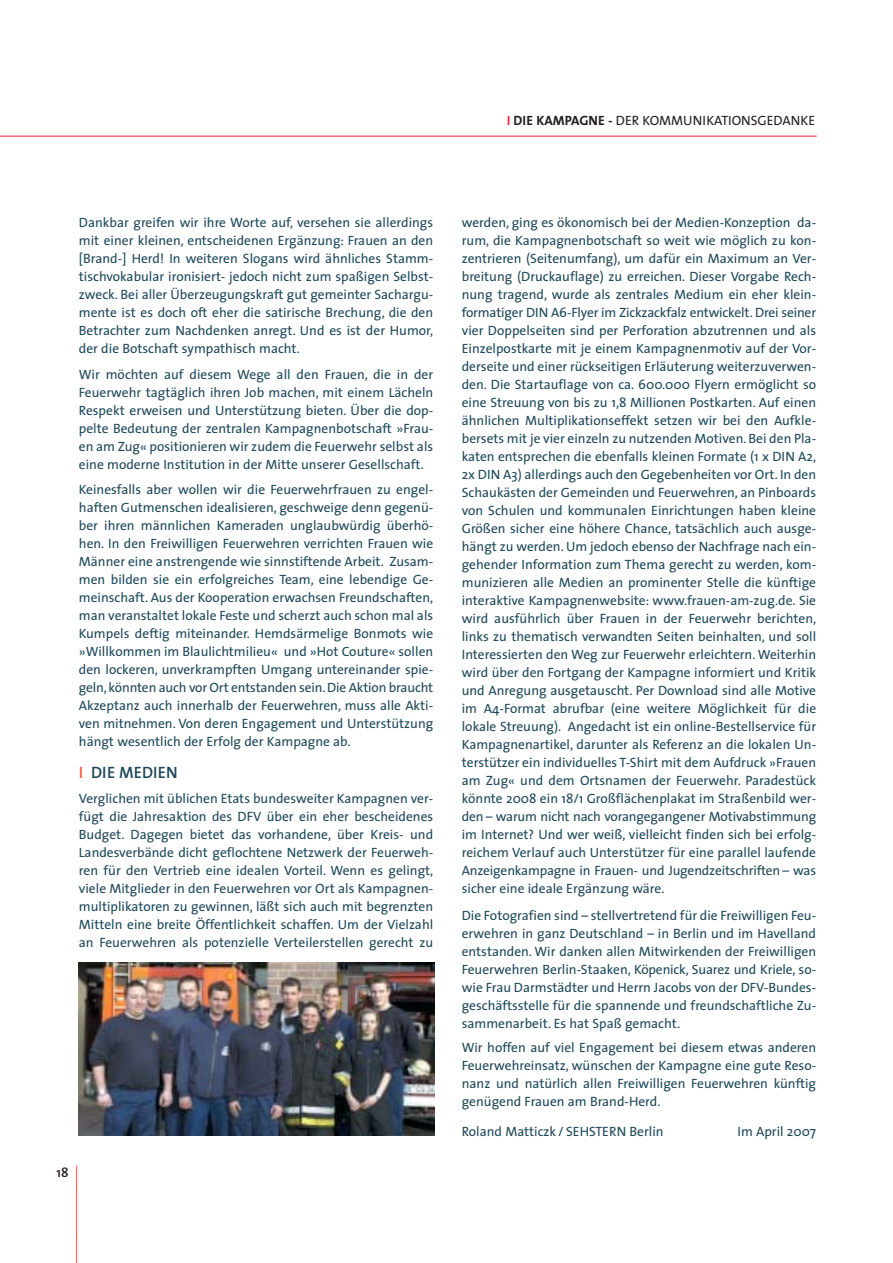
<style>
.page{position:relative;width:893px;height:1263px;background:#fff}
.page>*{position:absolute;margin:0;border:0;box-sizing:border-box;transform-origin:0 0}
.t1{font:600 16.5px "The Sans";color:#1e4859}
.t2{font:13.5px/18px "The Sans";color:#1e4859;text-align:justify}
.t3{font:13.5px "The Sans";color:#231f1f}
.t4{font:600 13.5px "The Sans";color:#231f1f}
.s1{font-weight:600;color:#ee1b28}
.s2{font-weight:700}
.s3{color:#f15b45}
</style>
<div class="page">
<hr style="left:0;top:136px;width:816px;height:1px;background:#ee1b28">
<svg style="left:76px;top:1165px;width:1px;height:98px"></svg>
<img style="left:78px;top:962px;width:357px;height:174px">
<p class="t3" style="left:506px;top:116px;width:310px"><span class="s1">I</span> <span class="s2">DIE KAMPAGNE -</span> DER KOMMUNIKATIONSGEDANKE</p>
<p class="t2" style="left:79px;top:215px;width:356px">Dankbar greifen wir ihre Worte auf, versehen sie allerdings mit einer kleinen, entscheidenen Ergänzung: Frauen an den [Brand-] Herd! In weiteren Slogans wird ähnliches Stamm&shy;tischvokabular ironisiert- jedoch nicht zum spaßigen Selbst&shy;zweck. Bei aller Überzeugungskraft gut gemeinter Sachargu&shy;mente ist es doch oft eher die satirische Brechung, die den Betrachter zum Nachdenken anregt. Und es ist der Humor, der die Botschaft sympathisch macht.</p>
<p class="t2" style="left:79px;top:367px;width:356px">Wir möchten auf diesem Wege all den Frauen, die in der Feuerwehr tagtäglich ihren Job machen, mit einem Lächeln Respekt erweisen und Unterstützung bieten. Über die dop&shy;pelte Bedeutung der zentralen Kampagnenbotschaft »Frau&shy;en am Zug« positionieren wir zudem die Feuerwehr selbst als eine moderne Institution in der Mitte unserer Gesellschaft.</p>
<p class="t2" style="left:79px;top:482px;width:356px">Keinesfalls aber wollen wir die Feuerwehrfrauen zu engel&shy;haften Gutmenschen idealisieren, geschweige denn gegenü&shy;ber ihren männlichen Kameraden unglaubwürdig überhö&shy;hen. In den Freiwilligen Feuerwehren verrichten Frauen wie Männer eine anstrengende wie sinnstiftende Arbeit. Zusam&shy;men bilden sie ein erfolgreiches Team, eine lebendige Ge&shy;meinschaft. Aus der Kooperation erwachsen Freundschaften, man veranstaltet lokale Feste und scherzt auch schon mal als Kumpels deftig miteinander. Hemdsärmelige Bonmots wie »Willkommen im Blaulichtmilieu« und »Hot Couture« sollen den lockeren, unverkrampften Umgang untereinander spie&shy;geln, könnten auch vor Ort entstanden sein. Die Aktion braucht Akzeptanz auch innerhalb der Feuerwehren, muss alle Akti&shy;ven mitnehmen. Von deren Engagement und Unterstützung hängt wesentlich der Erfolg der Kampagne ab.</p>
<p class="t1" style="left:79px;top:766px;width:100px"><span class="s3">I</span> DIE MEDIEN</p>
<p class="t2" style="left:79px;top:791px;width:356px">Verglichen mit üblichen Etats bundesweiter Kampagnen ver&shy;fügt die Jahresaktion des DFV über ein eher bescheidenes Budget. Dagegen bietet das vorhandene, über Kreis- und Landesverbände dicht geflochtene Netzwerk der Feuerweh&shy;ren für den Vertrieb eine idealen Vorteil. Wenn es gelingt, viele Mitglieder in den Feuerwehren vor Ort als Kampagnen&shy;multiplikatoren zu gewinnen, läßt sich auch mit begrenzten Mitteln eine breite Öffentlichkeit schaffen. Um der Vielzahl an Feuerwehren als potenzielle Verteilerstellen gerecht zu</p>
<p class="t4" style="left:57px;top:1167px;width:14px">18</p>
<p class="t2" style="left:462px;top:215px;width:356px">werden, ging es ökonomisch bei der Medien-Konzeption da&shy;rum, die Kampagnenbotschaft so weit wie möglich zu kon&shy;zentrieren (Seitenumfang), um dafür ein Maximum an Ver&shy;breitung (Druckauflage) zu erreichen. Dieser Vorgabe Rech&shy;nung tragend, wurde als zentrales Medium ein eher klein&shy;formatiger DIN A6-Flyer im Zickzackfalz entwickelt. Drei seiner vier Doppelseiten sind per Perforation abzutrennen und als Einzelpostkarte mit je einem Kampagnenmotiv auf der Vor&shy;derseite und einer rückseitigen Erläuterung weiterzuverwen&shy;den. Die Startauflage von ca. 600.000 Flyern ermöglicht so eine Streuung von bis zu 1,8 Millionen Postkarten. Auf einen ähnlichen Multiplikationseffekt setzen wir bei den Aufkle&shy;bersets mit je vier einzeln zu nutzenden Motiven. Bei den Pla&shy;katen entsprechen die ebenfalls kleinen Formate (1 x DIN A2, 2x DIN A3) allerdings auch den Gegebenheiten vor Ort. In den Schaukästen der Gemeinden und Feuerwehren, an Pinboards von Schulen und kommunalen Einrichtungen haben kleine Größen sicher eine höhere Chance, tatsächlich auch ausge&shy;hängt zu werden. Um jedoch ebenso der Nachfrage nach ein&shy;gehender Information zum Thema gerecht zu werden, kom&shy;munizieren alle Medien an prominenter Stelle die künftige interaktive Kampagnenwebsite: www.frauen-am-zug.de. Sie wird ausführlich über Frauen in der Feuerwehr berichten, links zu thematisch verwandten Seiten beinhalten, und soll Interessierten den Weg zur Feuerwehr erleichtern. Weiterhin wird über den Fortgang der Kampagne informiert und Kritik und Anregung ausgetauscht. Per Download sind alle Motive im A4-Format abrufbar (eine weitere Möglichkeit für die lokale Streuung). Angedacht ist ein online-Bestellservice für Kampagnenartikel, darunter als Referenz an die lokalen Un&shy;terstützer ein individuelles T-Shirt mit dem Aufdruck »Frauen am Zug« und dem Ortsnamen der Feuerwehr. Paradestück könnte 2008 ein 18/1 Großflächenplakat im Straßenbild wer&shy;den – warum nicht nach vorangegangener Motivabstimmung im Internet? Und wer weiß, vielleicht finden sich bei erfolg&shy;reichem Verlauf auch Unterstützer für eine parallel laufende Anzeigenkampagne in Frauen- und Jugendzeitschriften – was sicher eine ideale Ergänzung wäre.</p>
<p class="t2" style="left:462px;top:908px;width:356px">Die Fotografien sind – stellvertretend für die Freiwilligen Feu&shy;erwehren in ganz Deutschland – in Berlin und im Havelland entstanden. Wir danken allen Mitwirkenden der Freiwilligen Feuerwehren Berlin-Staaken, Köpenick, Suarez und Kriele, so&shy;wie Frau Darmstädter und Herrn Jacobs von der DFV-Bundes&shy;geschäftsstelle für die spannende und freundschaftliche Zu&shy;sammenarbeit. Es hat Spaß gemacht.</p>
<p class="t2" style="left:462px;top:1040px;width:356px">Wir hoffen auf viel Engagement bei diesem etwas anderen Feuerwehreinsatz, wünschen der Kampagne eine gute Reso&shy;nanz und natürlich allen Freiwilligen Feuerwehren künftig genügend Frauen am Brand-Herd.</p>
<p class="t2" style="left:462px;top:1124px;width:203px">Roland Matticzk / SEHSTERN Berlin</p>
<p class="t2" style="left:737px;top:1124px;width:80px">Im April 2007</p>
</div>
